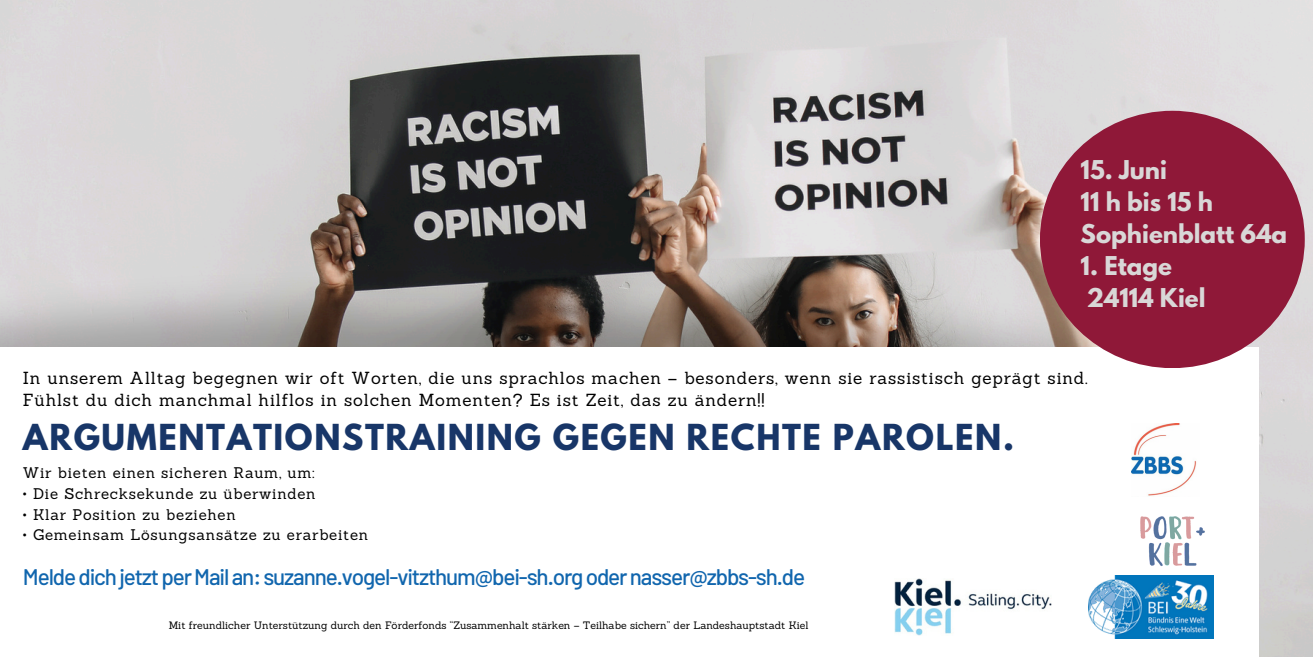
<style>
.page{position:relative;width:1313px;height:657px;background:#fff}
.page>*{position:absolute;margin:0;border:0;box-sizing:border-box;transform-origin:0 0}
.t1{font:700 31.75px "League Spartan";letter-spacing:.05em;color:#183668}
.t2{font:700 23px/32px "League Spartan";color:#d9d7d7}
.t3{font:500 22.5px "Barlow";letter-spacing:-.05em;color:#1166ae}
.t4{font:17px/22.5px "Sanchez";letter-spacing:.05em;color:#000}
.t5{font:15px "Sanchez";letter-spacing:.05em;color:#000}
.t6{font:10.5px "Sanchez";color:#000}
</style>
<div class="page">
<img style="left:0;top:0;width:1312px;height:656px">
<img style="left:0;top:192px;width:1293px;height:309px">
<div style="left:0;top:347px;width:1258px;height:309px;background:#fff"></div>
<img style="left:1131px;top:423px;width:66px;height:73px">
<img style="left:894px;top:578px;width:157px;height:56px">
<div style="left:1040px;top:111px;width:264px;height:257px;background:#8f1838;border-radius:50%"></div>
<img style="left:1140px;top:516px;width:65px;height:50px">
<img style="left:1088px;top:575px;width:125px;height:63px">
<h3 class="t2" style="left:1080px;top:157px;width:208px">15. Juni<br>11 h bis 15 h<br>Sophienblatt 64a</h3>
<h3 class="t2" style="left:1080px;top:253px;width:126px">1. Etage<br>24114 Kiel</h3>
<h4 class="t4" style="left:23px;top:366px;width:1066px">In unserem Alltag begegnen wir oft Worten, die uns sprachlos machen – besonders, wenn sie rassistisch geprägt sind.<br>Fühlst du dich manchmal hilflos in solchen Momenten? Es ist Zeit, das zu ändern!!</h4>
<h2 class="t1" style="left:23px;top:421px;width:992px">ARGUMENTATIONSTRAINING GEGEN RECHTE PAROLEN.</h2>
<p class="t5" style="left:23px;top:463px;width:293px">Wir bieten einen sicheren Raum, um:</p>
<p class="t5" style="left:23px;top:483px;width:294px">• Die Schrecksekunde zu überwinden</p>
<p class="t5" style="left:23px;top:504px;width:214px">• Klar Position zu beziehen</p>
<p class="t5" style="left:23px;top:525px;width:347px">• Gemeinsam Lösungsansätze zu erarbeiten</p>
<p class="t3" style="left:23px;top:562px;width:783px">MeldedichjetztperMailan:suzanne.vogel-vitzthum@bei-sh.orgodernasser@zbbs-sh.de</p>
<p class="t6" style="left:169px;top:617px;width:641px">Mit freundlicher Unterstützung durch den Förderfonds “Zusammenhalt stärken – Teilhabe sichern” der Landeshauptstadt Kiel</p>
</div>
